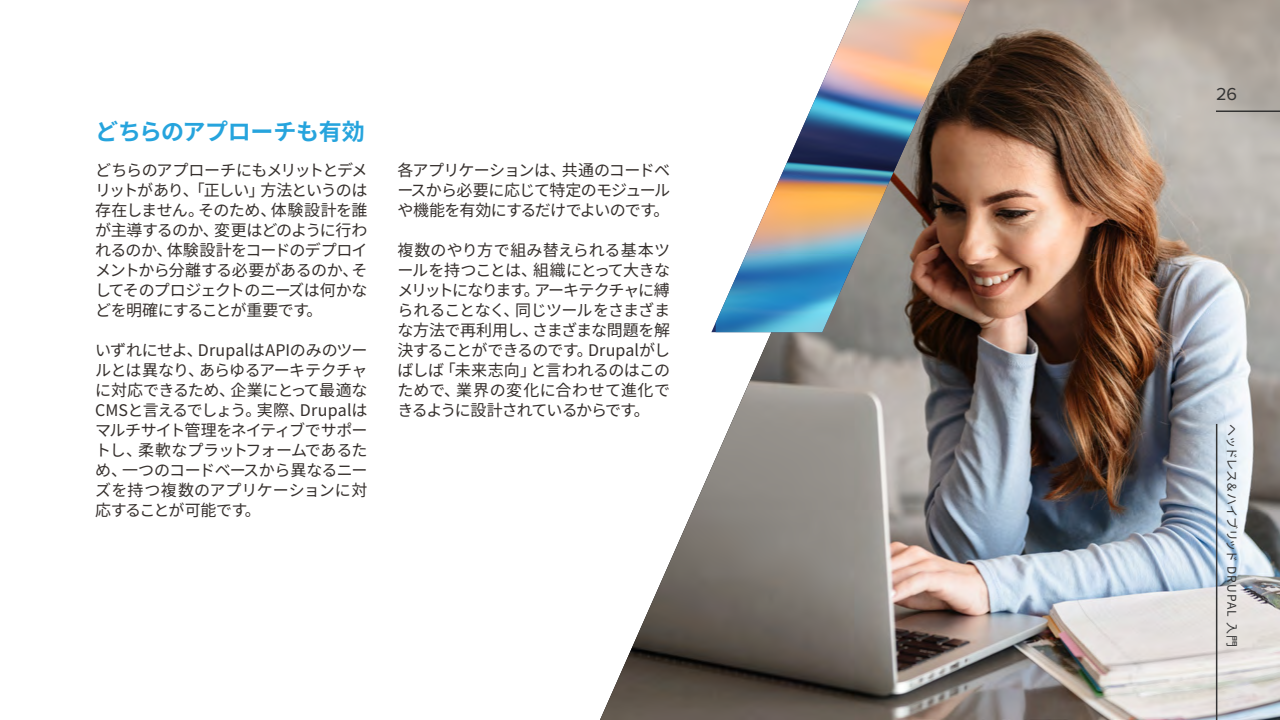
<style>
.page{position:relative;width:1280px;height:720px;background:#fff}
.page>*{position:absolute;margin:0;border:0;box-sizing:border-box;transform-origin:0 0}
.t1{font:700 23px "Noto Sans CJ Kjp";letter-spacing:-.015em;color:#26a4dd}
.t2{font:18px "Proxima Nova";color:#333}
.t3{font:16px/20px "Noto Sans CJ Kjp";letter-spacing:-.03em;color:#352f2c;text-align:justify}
.t4{font:12px "Noto Sans CJ Kjp";letter-spacing:-.005em;color:#333}
</style>
<div class="page">
<img style="left:600px;top:0;width:680px;height:720px">
<img style="left:716px;top:0;width:254px;height:332px">
<hr style="left:1216px;top:424px;width:1px;height:296px;background:#333">
<hr style="left:1216px;top:110px;width:64px;height:2px;background:#333">
<h1 class="t1" style="left:95px;top:119px;width:271px">どちらのアプローチも有効</h1>
<p class="t3" style="left:95px;top:160px;width:274px">どちらのアプローチにもメリットとデメリットがあり、「正しい」方法というのは存在しません。そのため、体験設計を誰が主導するのか、変更はどのように行われるのか、体験設計をコードのデプロイメントから分離する必要があるのか、そしてそのプロジェクトのニーズは何かなどを明確にすることが重要です。</p>
<p class="t3" style="left:95px;top:340px;width:274px">いずれにせよ、DrupalはAPIのみのツールとは異なり、あらゆるアーキテクチャに対応できるため、企業にとって最適なCMSと言えるでしょう。実際、Drupalはマルチサイト管理をネイティブでサポートし、柔軟なプラットフォームであるため、一つのコードベースから異なるニーズを持つ複数のアプリケーションに対応することが可能です。</p>
<p class="t3" style="left:398px;top:160px;width:274px">各アプリケーションは、共通のコードベースから必要に応じて特定のモジュールや機能を有効にするだけでよいのです。</p>
<p class="t3" style="left:398px;top:240px;width:274px">複数のやり方で組み替えられる基本ツールを持つことは、組織にとって大きなメリットになります。アーキテクチャに縛られることなく、同じツールをさまざまな方法で再利用し、さまざまな問題を解決することができるのです。Drupalがしばしば「未来志向」と言われるのはこのためで、業界の変化に合わせて進化できるように設計されているからです。</p>
<p class="t2" style="left:1216px;top:81px;width:23px">26</p>
<p class="t4" style="left:1239px;top:424px;width:225px;rotate:90deg">ヘッドレス＆ハイブリッド DRUPAL 入門</p>
</div>
